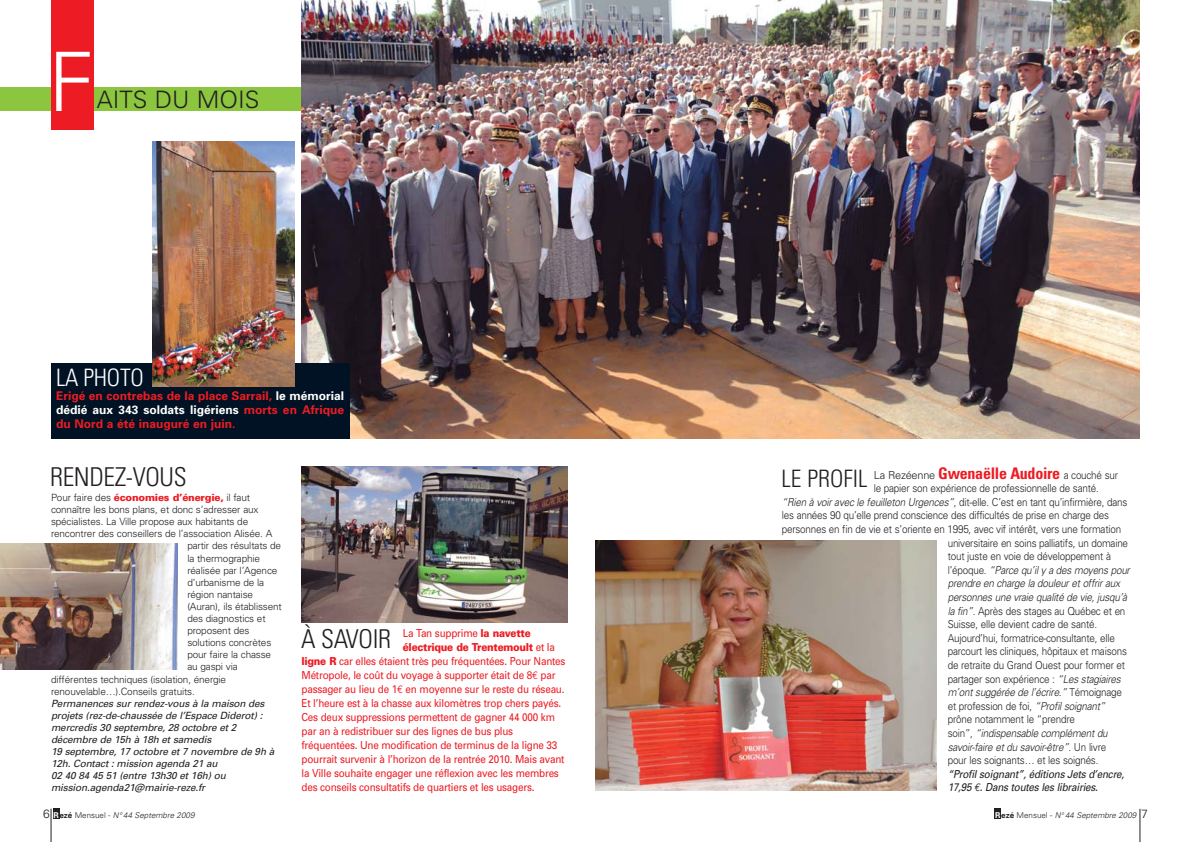
<style>
.page{position:relative;width:1191px;height:842px;background:#fff}
.page>*{position:absolute;margin:0;border:0;box-sizing:border-box;transform-origin:0 0}
.t1{font:300 82px "Univers";color:#fff}
.t2{font:300 condensed 26px "Univers";letter-spacing:-.015em;color:#231f20}
.t3{font:300 24px "Univers";color:#231f20}
.t4{font:300 condensed 24px "Univers";color:#231f20}
.t5{font:300 condensed 24px "Univers";letter-spacing:-.015em;color:#fff}
.t6{font:700 12px/14px "Univers";color:#ed1c24;text-align:justify}
.t7{font:300 11px "Univers";letter-spacing:-.02em;color:#231f20;scale:.9 1}
.t8{font:11px "Univers";letter-spacing:-.02em;color:#ed1c24;scale:.9 1}
.t9{font:italic 300 11px "Univers";color:#231f20;scale:.9 1}
.t10{font:italic 11px/13.6px "Univers";color:#231f20;scale:.9 1}
.t11{font:300 11px "Univers";letter-spacing:-.02em;color:#231f20}
.t12{font:900 11px "Univers";letter-spacing:-.025em;color:#ed1c24;scale:.9 1}
.t13{font:300 10px "Univers";letter-spacing:-.015em;color:#231f20}
.t14{font:italic 10px/12.1px "Univers";color:#231f20}
.t15{font:900 10px "Univers";letter-spacing:-.02em;color:#ed1c24}
.t16{font:italic 300 8px "Univers";color:#231f20}
.s1{color:#fff}
.s2{font-weight:700;font-stretch:condensed;font-size:16px;color:#ed1c24}
.s3{font-style:italic}
.s4{font-style:normal}
.s5{font-family:"Euro Mono"}
.s6{font-weight:300;color:#231f20}
.s7{font-style:normal;font-size:12px}
.s8{font-weight:700;font-style:normal;color:#fff}
.s9{font-weight:700;font-style:normal}
.s10{font-weight:900}
.s11{font-weight:400}
</style>
<div class="page">
<div style="left:0;top:88px;width:1140px;height:23px;background:#8cc63f"></div>
<div style="left:51px;top:0;width:43px;height:129px;background:#ed1c24"></div>
<div style="left:53px;top:809px;width:6px;height:10px;background:#231f20"></div>
<hr style="left:51px;top:809px;width:1px;height:33px;background:#231f20">
<hr style="left:1139px;top:809px;width:1px;height:33px;background:#231f20">
<div style="left:995px;top:809px;width:6px;height:10px;background:#231f20"></div>
<img style="left:595px;top:540px;width:341px;height:251px">
<img style="left:0;top:544px;width:177px;height:125px">
<img style="left:301px;top:466px;width:266px;height:156px">
<img style="left:301px;top:0;width:839px;height:438px">
<div style="left:51px;top:363px;width:298px;height:75px;background:#001223"></div>
<img style="left:152px;top:142px;width:142px;height:244px">
<h1 class="t1" style="left:48px;top:52px;width:47px">F</h1>
<h3 class="t3" style="left:97px;top:91px;width:164px">AITS DU MOIS</h3>
<h3 class="t5" style="left:56px;top:368px;width:89px">LA PHOTO</h3>
<p class="t6" style="left:56px;top:389px;width:290px">Erigé en contrebas de la place Sarrail, <span class="s1">le mémorial dédié aux 343 soldats ligériens</span> morts en Afrique du Nord a été inauguré en juin.</p>
<h2 class="t2" style="left:50px;top:467px;width:138px">RENDEZ-VOUS</h2>
<h3 class="t4" style="left:781px;top:470px;width:87px">LE PROFIL</h3>
<p class="t11" style="left:874px;top:471px;width:246px">La Rezéenne <span class="s2">Gwenaëlle Audoire</span> a couché sur</p>
<p class="t7" style="left:874px;top:484px;width:251px">le papier son expérience de professionnelle de santé.</p>
<p class="t7" style="left:782px;top:498px;width:385px"><span class="s3">“Rien à voir avec le feuilleton Urgences”</span>, dit-elle. C’est en tant qu’infirmière, dans</p>
<p class="t7" style="left:782px;top:511px;width:365px">les années 90 qu’elle prend conscience des difficultés de prise en charge des</p>
<p class="t7" style="left:782px;top:525px;width:378px">personnes en fin de vie et s’oriente en 1995, avec vif intérêt, vers une formation</p>
<p class="t7" style="left:947px;top:539px;width:202px">universitaire en soins palliatifs, un domaine</p>
<p class="t7" style="left:947px;top:552px;width:183px">tout juste en voie de développement à</p>
<p class="t9" style="left:947px;top:566px;width:206px"><span class="s4">l ’ é p o q u e .</span> “Parce qu’il y a des moyens pour</p>
<p class="t9" style="left:947px;top:579px;width:195px">prendre en charge la douleur et offrir aux</p>
<p class="t9" style="left:947px;top:593px;width:203px">personnes une vraie qualité de vie, jusqu’à</p>
<p class="t7" style="left:947px;top:607px;width:199px"><span class="s3">la fin”.</span>Après des stages au Québec et en</p>
<p class="t7" style="left:947px;top:620px;width:167px">Suisse, elle devient cadre de santé.</p>
<p class="t7" style="left:947px;top:634px;width:187px">Aujourd’hui, formatrice-consultante, elle</p>
<p class="t7" style="left:947px;top:647px;width:201px">parcourt les cliniques, hôpitaux et maisons</p>
<p class="t7" style="left:947px;top:661px;width:199px">de retraite du Grand Ouest pour former et</p>
<p class="t7" style="left:947px;top:675px;width:196px">partager son expérience : <span class="s3">“Les stagiaires</span></p>
<p class="t9" style="left:947px;top:688px;width:195px">m’ont suggérée de l’écrire.” <span class="s4">T é m o i g n a g e</span></p>
<p class="t7" style="left:947px;top:702px;width:179px">et profession de foi, <span class="s3">“Profil soignant”</span></p>
<p class="t7" style="left:947px;top:715px;width:143px">prône notamment le “prendre</p>
<p class="t9" style="left:947px;top:729px;width:181px"><span class="s4">s o i n ” ,</span> “indispensable complément du</p>
<p class="t9" style="left:947px;top:743px;width:178px">savoir-faire et du savoir-être”<span class="s4">. U n l i v r e</span></p>
<p class="t7" style="left:947px;top:756px;width:169px">pour les soignants… et les soignés.</p>
<p class="t10" style="left:947px;top:768px;width:200px">“Profil soignant”, éditions Jets d’encre,<br>17,95 <span class="s5">€</span>. Dans toutes les librairies.</p>
<p class="t15" style="left:51px;top:494px;width:201px"><span class="s6">Pour faire des</span> économies d’énergie, <span class="s6">il faut</span></p>
<p class="t13" style="left:51px;top:506px;width:209px">connaître les bons plans, et donc s’adresser aux</p>
<p class="t13" style="left:51px;top:518px;width:199px">spécialistes. La Ville propose aux habitants de</p>
<p class="t13" style="left:51px;top:530px;width:223px">rencontrer des conseillers de l’association Alisée. A</p>
<p class="t13" style="left:187px;top:542px;width:95px">partir des résultats de</p>
<p class="t13" style="left:187px;top:554px;width:74px">la thermographie</p>
<p class="t13" style="left:187px;top:566px;width:92px">réalisée par l’Agence</p>
<p class="t13" style="left:187px;top:578px;width:78px">d’urbanisme de la</p>
<p class="t13" style="left:187px;top:591px;width:67px">région nantaise</p>
<p class="t13" style="left:187px;top:603px;width:96px">(Auran), ils établissent</p>
<p class="t13" style="left:187px;top:615px;width:80px">des diagnostics et</p>
<p class="t13" style="left:187px;top:627px;width:64px">proposent des</p>
<p class="t13" style="left:187px;top:639px;width:85px">solutions concrètes</p>
<p class="t13" style="left:187px;top:651px;width:85px">pour faire la chasse</p>
<p class="t13" style="left:187px;top:663px;width:52px">au gaspi via</p>
<p class="t13" style="left:51px;top:675px;width:177px">différentes techniques (isolation, énergie</p>
<p class="t13" style="left:51px;top:687px;width:145px">renouvelable…).Conseils gratuits.</p>
<p class="t14" style="left:51px;top:698px;width:227px">Permanences sur rendez-vous à la maison des projets (rez-de-chaussée de l’Espace Diderot) : mercredis 30 septembre, 28 octobre et 2 décembre de 15h à 18h et samedis<br>19 septembre, 17 octobre et 7 novembre de 9h à 12h. Contact : mission agenda 21 au<br>02 40 84 45 51 (entre 13h30 et 16h) ou mission.agenda21@mairie-reze.fr</p>
<p class="t16" style="left:43px;top:812px;width:154px"><span class="s7">6</span> <span class="s8">R</span> <span class="s9">ezé</span> <span class="s4">M e n s u e l -</span> N° 44 Septembre 2009</p>
<p class="t16" style="left:995px;top:812px;width:154px"><span class="s8">R</span> <span class="s9">ezé</span> <span class="s4">M e n s u e l -</span> N° 44 Septembre 2009 <span class="s7">7</span></p>
<h2 class="t2" style="left:301px;top:629px;width:91px">À SAVOIR</h2>
<p class="t8" style="left:403px;top:629px;width:144px">La Tan supprime <span class="s10">la navette</span></p>
<p class="t12" style="left:403px;top:643px;width:170px">électrique de Trentemoult <span class="s11">et la</span></p>
<p class="t8" style="left:301px;top:657px;width:295px"><span class="s10">ligne R</span> car elles étaient très peu fréquentées. Pour Nantes</p>
<p class="t8" style="left:301px;top:671px;width:284px">Métropole, le coût du voyage à supporter était de 8<span class="s5">€</span> par</p>
<p class="t8" style="left:301px;top:685px;width:294px">passager au lieu de 1<span class="s5">€</span> en moyenne sur le reste du réseau.</p>
<p class="t8" style="left:301px;top:699px;width:290px">Et l’heure est à la chasse aux kilomètres trop chers payés.</p>
<p class="t8" style="left:301px;top:713px;width:283px">Ces deux suppressions permettent de gagner 44 000 km</p>
<p class="t8" style="left:301px;top:727px;width:237px">par an à redistribuer sur des lignes de bus plus</p>
<p class="t8" style="left:301px;top:741px;width:286px">fréquentées. Une modification de terminus de la ligne 33</p>
<p class="t8" style="left:301px;top:755px;width:294px">pourrait survenir à l’horizon de la rentrée 2010. Mais avant</p>
<p class="t8" style="left:301px;top:769px;width:287px">la Ville souhaite engager une réflexion avec les membres</p>
<p class="t8" style="left:301px;top:783px;width:260px">des conseils consultatifs de quartiers et les usagers.</p>
</div>
